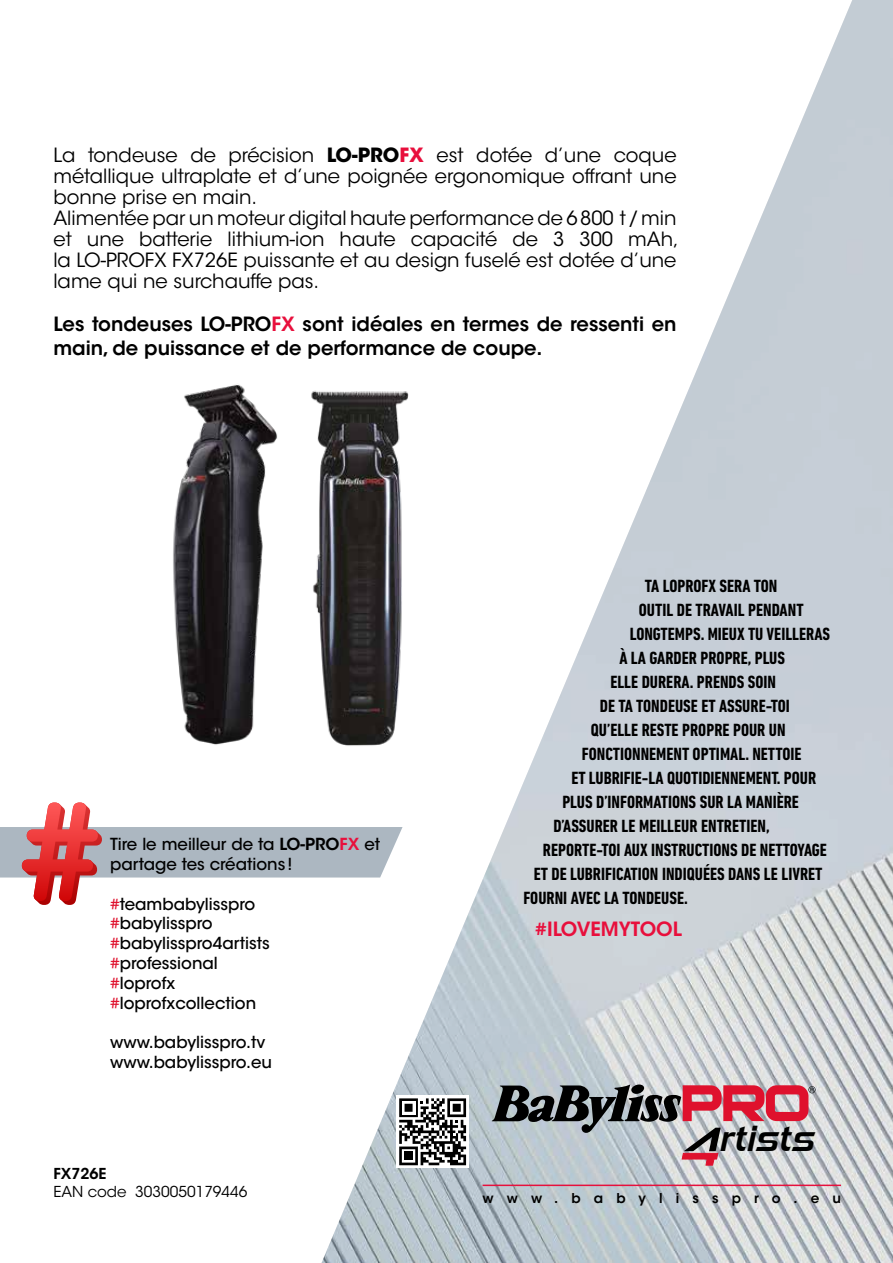
<style>
.page{position:relative;width:893px;height:1263px;background:#fff}
.page>*{position:absolute;margin:0;border:0;box-sizing:border-box;transform-origin:0 0}
.t1{font:italic 34.35px "Sui Generis Rg";color:#000}
.t2{font:19.5px/21px "ITC Avant Garde Std";color:#000}
.t3{font:600 19.5px/23.4px "ITC Avant Garde Std";color:#000}
.t4{font:600 19.5px "ITC Avant Garde Std";color:#e80f3c}
.t5{font:700 condensed 18px "DIN Next LT Pro";color:#000}
.t6{font:500 16.5px/19.8px "ITC Avant Garde Std";color:#000}
.t7{font:15px "ITC Avant Garde Std";color:#000}
.t8{font:600 15px "ITC Avant Garde Std";color:#000}
.t9{font:600 13.5px "ITC Avant Garde Std";letter-spacing:.97em;color:#000}
.s1{font-weight:700}
.s2{font-weight:700;color:#e80f3c}
.s3{color:#e80f3c}
.s4{font-weight:600}
.s5{font-weight:600;color:#e80f3c}
.s6{color:#df112d}
</style>
<div class="page">
<img style="left:321px;top:0;width:572px;height:1263px">
<div style="left:396px;top:1096px;width:73px;height:72px;background:linear-gradient(to bottom,#f8f8f8,#fafafa)"></div>
<svg style="left:399px;top:1098px;width:67px;height:67px"></svg>
<img style="left:173px;top:384px;width:105px;height:361px">
<img style="left:311px;top:373px;width:123px;height:384px">
<hr style="left:483px;top:1184px;width:358px;height:2px;background:#e7103c">
<svg style="left:491px;top:1084px;width:324px;height:81px"></svg>
<svg style="left:0;top:802px;width:403px;height:103px"></svg>
<p class="t2" style="left:53px;top:145px;width:627px">La tondeuse de précision <span class="s1">LO-PRO</span><span class="s2">FX</span> est dotée d’une coque métallique ultraplate et d’une poignée ergonomique offrant une bonne prise en main.<br>Alimentée par un moteur digital haute performance de 6800 t/min et une batterie lithium-ion haute capacité de 3 300 mAh, la LO-PROFX FX726E puissante et au design fuselé est dotée d’une lame qui ne surchauffe pas.</p>
<p class="t3" style="left:53px;top:312px;width:625px">Les tondeuses LO-PRO<span class="s3">FX</span> sont idéales en termes de ressenti en main, de puissance et de performance de coupe.</p>
<p class="t6" style="left:110px;top:834px;width:272px">Tire le meilleur de ta <span class="s4">LO-PRO</span><span class="s5">FX</span> et partage tes créations !</p>
<p class="t6" style="left:110px;top:894px;width:161px"><span class="s6">#</span>teambabylisspro <span class="s6">#</span>babylisspro <span class="s6">#</span>babylisspro4artists <span class="s6">#</span>professional <span class="s6">#</span>loprofx <span class="s6">#</span>loprofxcollection</p>
<p class="t6" style="left:110px;top:1032px;width:163px">www.babylisspro.tv www.babylisspro.eu</p>
<p class="t8" style="left:53px;top:1164px;width:55px">FX726E</p>
<p class="t7" style="left:53px;top:1182px;width:196px">EAN code 3030050179446</p>
<p class="t5" style="left:645px;top:575px;width:134px">TA LOPROFX SERA TON</p>
<p class="t5" style="left:639px;top:599px;width:166px">OUTIL DE TRAVAIL PENDANT</p>
<p class="t5" style="left:630px;top:623px;width:202px">LONGTEMPS. MIEUX TU VEILLERAS</p>
<p class="t5" style="left:619px;top:647px;width:167px">À LA GARDER PROPRE, PLUS</p>
<p class="t5" style="left:610px;top:671px;width:167px">ELLE DURERA. PRENDS SOIN</p>
<p class="t5" style="left:600px;top:695px;width:191px">DE TA TONDEUSE ET ASSURE-TOI</p>
<p class="t5" style="left:591px;top:719px;width:196px">QU’ELLE RESTE PROPRE POUR UN</p>
<p class="t5" style="left:582px;top:743px;width:221px">FONCTIONNEMENT OPTIMAL. NETTOIE</p>
<p class="t5" style="left:571px;top:767px;width:246px">ET LUBRIFIE-LA QUOTIDIENNEMENT. POUR</p>
<p class="t5" style="left:562px;top:791px;width:238px">PLUS D’INFORMATIONS SUR LA MANIÈRE</p>
<p class="t5" style="left:553px;top:815px;width:218px">D’ASSURER LE MEILLEUR ENTRETIEN,</p>
<p class="t5" style="left:543px;top:839px;width:286px">REPORTE-TOI AUX INSTRUCTIONS DE NETTOYAGE</p>
<p class="t5" style="left:534px;top:863px;width:290px">ET DE LUBRIFICATION INDIQUÉES DANS LE LIVRET</p>
<p class="t5" style="left:523px;top:887px;width:166px">FOURNI AVEC LA TONDEUSE.</p>
<p class="t4" style="left:535px;top:916px;width:148px">#ILOVEMYTOOL</p>
<h1 class="t1" style="left:719px;top:1119px;width:105px">rtists</h1>
<p class="t9" style="left:483px;top:1189px;width:360px">www.babylisspro.eu</p>
</div>
